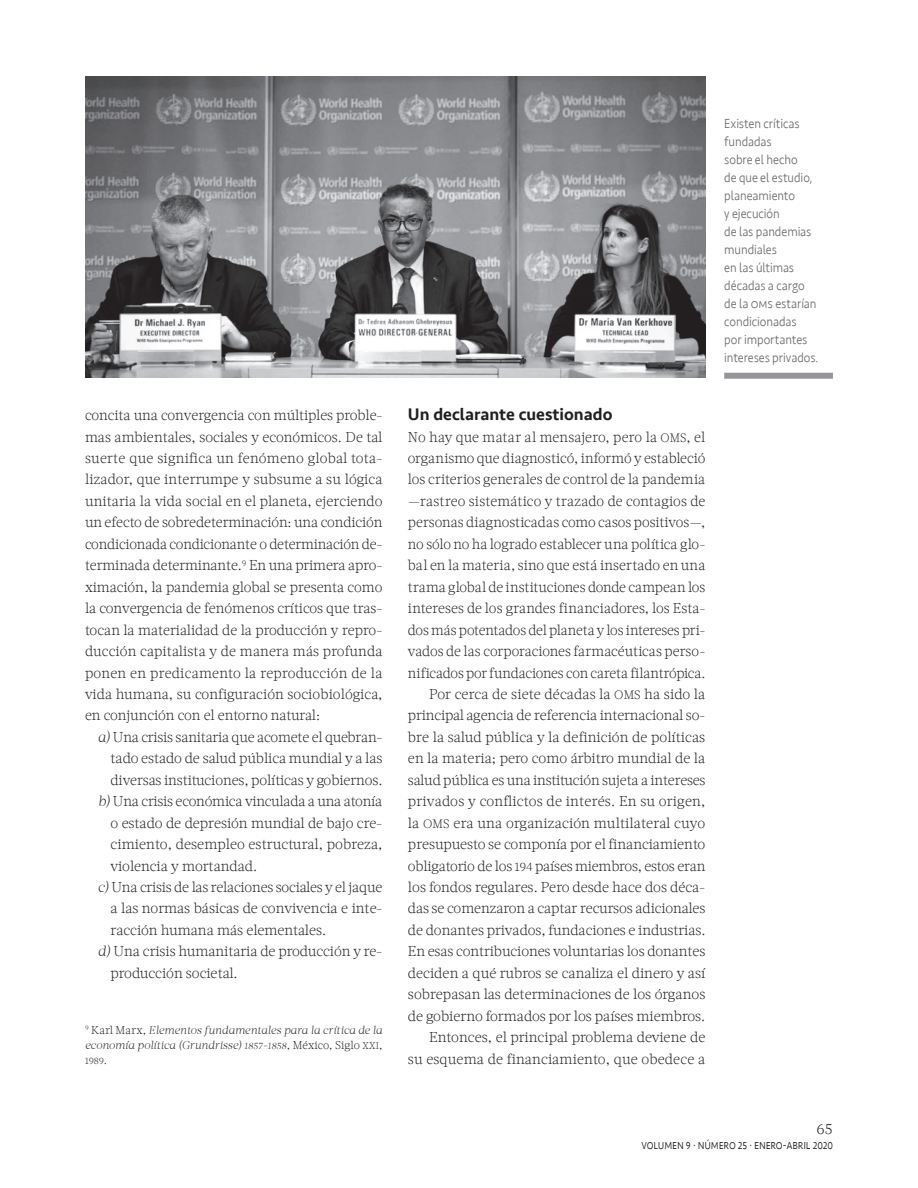
<style>
.page{position:relative;width:918px;height:1188px;background:#fff}
.page>*{position:absolute;margin:0;border:0;box-sizing:border-box;transform-origin:0 0}
.t1{font:500 17.25px "Seravek";color:#231f20}
.t2{font:300 15px "Acta W01";color:#231f20}
.t3{font:300 14.25px/21.5px "Acta W01";letter-spacing:-.005em;color:#231f20;text-align:justify}
.t4{font:300 13.5px/18px "Seravek";letter-spacing:-.005em;color:#6c6d70;scale:.91 1}
.t5{font:300 13.5px "Seravek";letter-spacing:-.015em;color:#231f20;scale:.8 1}
.t6{font:italic 300 11.25px/15px "Acta W01";letter-spacing:-.005em;color:#231f20}
.t7{font:300 9.3px "Acta W01";color:#231f20}
.s1{font-style:italic}
.s2{font-style:normal}
.s3{font-size:9.3px}
.s4{font-family:"Acta W01 Light SC850";font-weight:400;font-style:normal;font-size:9.6px}
.s5{font-size:11.25px}
.s6{font-family:"Acta W01 Light SC850";font-weight:400;font-size:12.15px}
.s7{font-size:12.3px}
</style>
<div class="page">
<img style="left:85px;top:77px;width:620px;height:300px">
<div style="left:724px;top:373px;width:109px;height:6px;background:#939598"></div>
<p class="t3" style="left:85px;top:405px;width:299px">concita una convergencia con múltiples proble&shy;mas ambientales, sociales y económicos. De tal suerte que significa un fenómeno global tota&shy;lizador, que interrumpe y subsume a su lógica unitaria la vida social en el planeta, ejerciendo un efecto de sobredeterminación: una condición condicionada condicionante o determinación de&shy;terminada determinante.<sup>9</sup> En una primera apro&shy;ximación, la pandemia global se presenta como la convergencia de fenómenos críticos que tras&shy;tocan la materialidad de la producción y repro&shy;ducción capitalista y de manera más profunda ponen en predicamento la reproducción de la vida humana, su configuración sociobiológica, en conjunción con el entorno natural:</p>
<p class="t3" style="left:98px;top:726px;width:286px"><span class="s1">a)</span> Una crisis sanitaria que acomete el quebran-</p>
<p class="t3" style="left:111px;top:748px;width:273px">tado estado de salud pública mundial y a las</p>
<p class="t3" style="left:111px;top:769px;width:273px">diversas instituciones, políticas y gobiernos.</p>
<p class="t3" style="left:98px;top:791px;width:286px"><span class="s1">b)</span> Una crisis económica vinculada a una atonía</p>
<p class="t3" style="left:111px;top:812px;width:273px">o estado de depresión mundial de bajo cre-</p>
<p class="t3" style="left:111px;top:834px;width:273px">cimiento, desempleo estructural, pobreza,</p>
<p class="t3" style="left:111px;top:855px;width:148px">violencia y mortandad.</p>
<p class="t3" style="left:98px;top:876px;width:286px"><span class="s1">c)</span> Una crisis de las relaciones sociales y el jaque</p>
<p class="t3" style="left:111px;top:898px;width:273px">a las normas básicas de convivencia e inte-</p>
<p class="t3" style="left:111px;top:919px;width:217px">racción humana más elementales.</p>
<p class="t3" style="left:98px;top:941px;width:286px"><span class="s1">d)</span> Una crisis humanitaria de producción y re-</p>
<p class="t3" style="left:111px;top:962px;width:129px">producción societal.</p>
<p class="t6" style="left:85px;top:1022px;width:299px"><sup>9</sup> <span class="s2">Karl Marx,</span> Elementos fundamentales para la crítica de la economía política (Grundrisse) <span class="s3">1857</span>-<span class="s3">1858</span><span class="s2">, México, Siglo</span> <span class="s4">XXI</span><span class="s2">,</span></p>
<p class="t7" style="left:85px;top:1055px;width:24px">1989<span class="s5">.</span></p>
<p class="t1" style="left:408px;top:404px;width:206px">Un declarante cuestionado</p>
<p class="t3" style="left:408px;top:426px;width:299px;text-align:right">No hay que matar al mensajero, pero la <span class="s6">OMS</span>, el organismo que diagnosticó, informó y estableció los criterios generales de control de la pandemia —rastreo sistemático y trazado de contagios de personas diagnosticadas como casos positivos—, no sólo no ha logrado establecer una política glo&shy;bal en la materia, sino que está insertado en una trama global de instituciones donde campean los intereses de los grandes financiadores, los Esta&shy;dos más potentados del planeta y los intereses pri&shy;vados de las corporaciones farmacéuticas perso&shy;nificados por fundaciones con careta filantrópica.<br>Por cerca de siete décadas la <span class="s6">OMS</span> ha sido la principal agencia de referencia internacional so&shy;bre la salud pública y la definición de políticas en la materia; pero como árbitro mundial de la salud pública es una institución sujeta a intereses privados y conflictos de interés. En su origen, la <span class="s6">OMS</span> era una organización multilateral cuyo presupuesto se componía por el financiamiento obligatorio de los <span class="s7">194</span> países miembros, estos eran los fondos regulares. Pero desde hace dos déca&shy;das se comenzaron a captar recursos adicionales de donantes privados, fundaciones e industrias.<br>En esas contribuciones voluntarias los donantes deciden a qué rubros se canaliza el dinero y así sobrepasan las determinaciones de los órganos de gobierno formados por los países miembros.<br>Entonces, el principal problema deviene de<br>su esquema de financiamiento, que obedece a</p>
<p class="t4" style="left:724px;top:115px;width:105px">Existen críticas fundadas<br>sobre el hecho<br>de que el estudio, planeamiento<br>y ejecución<br>de las pandemias mundiales<br>en las últimas décadas a cargo de la oms estarían condicionadas<br>por importantes intereses privados.</p>
<p class="t2" style="left:816px;top:1120px;width:18px">65</p>
<p class="t5" style="left:641px;top:1137px;width:241px">volumen 9 · número 25 · enero-abril 2020</p>
</div>
